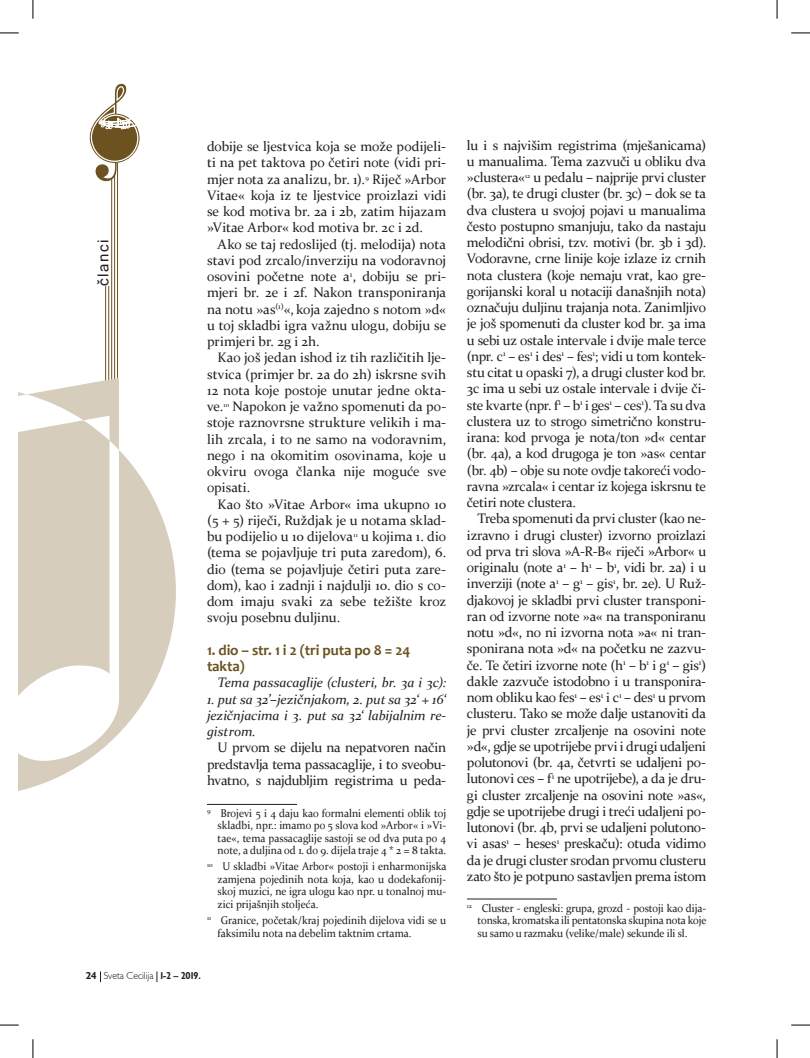
<style>
.page{position:relative;width:810px;height:1058px;background:#fff}
.page>*{position:absolute;margin:0;border:0;box-sizing:border-box;transform-origin:0 0}
.t1{font:700 15px/16.2px "Candara";letter-spacing:-.01em;color:#6b5220}
.t2{font:15px "Microsoft Sans Serif";letter-spacing:.1em;color:#231f20}
.t3{font:13.75px/16.2px "Constantia";letter-spacing:-.01em;color:#231f20;text-align:justify}
.t4{font:italic 13.75px/16.2px "Constantia";letter-spacing:-.01em;color:#231f20;text-align:justify}
.t5{font:11.25px/12.5px "Constantia";color:#231f20;text-align:justify;scale:.94 1}
.t6{font:300 10px "Humanist 521 BT";color:#231f20}
.s1{font-weight:700}
.s2{font-weight:700;font-stretch:condensed}
</style>
<div class="page">
<svg style="left:89px;top:83px;width:51px;height:104px"></svg>
<hr style="left:114px;top:176px;width:1px;height:208px;background:#6b5220">
<hr style="left:117px;top:163px;width:1px;height:215px;background:#6b5220">
<hr style="left:111px;top:178px;width:1px;height:208px;background:#6b5220">
<hr style="left:109px;top:286px;width:1px;height:96px;background:#6b5220">
<hr style="left:105px;top:286px;width:1px;height:96px;background:#6b5220">
<svg style="left:19px;top:450px;width:157px;height:341px"></svg>
<svg style="left:19px;top:378px;width:100px;height:340px"></svg>
<hr style="left:207px;top:804px;width:90px;height:1px;background:#231f20">
<hr style="left:467px;top:899px;width:90px;height:1px;background:#231f20">
<svg style="left:0;top:32px;width:19px;height:2px"></svg>
<svg style="left:791px;top:32px;width:19px;height:2px"></svg>
<svg style="left:0;top:1024px;width:19px;height:2px"></svg>
<svg style="left:791px;top:1024px;width:19px;height:2px"></svg>
<svg style="left:32px;top:0;width:2px;height:19px"></svg>
<svg style="left:32px;top:1039px;width:2px;height:19px"></svg>
<svg style="left:776px;top:0;width:2px;height:19px"></svg>
<svg style="left:776px;top:1039px;width:2px;height:19px"></svg>
<p class="t2" style="left:95px;top:286px;width:48px;rotate:-90deg">članci</p>
<p class="t3" style="left:207px;top:140px;width:241px">dobije se ljestvica koja se može podijeli&shy;ti na pet taktova po četiri note (vidi pri&shy;mjer nota za analizu, br. 1).<sup>9</sup> Riječ »Arbor Vitae« koja iz te ljestvice proizlazi vidi se kod motiva br. 2a i 2b, zatim hijazam »Vitae Arbor« kod motiva br. 2c i 2d.</p>
<p class="t3" style="left:207px;top:237px;width:241px;text-indent:11px">Ako se taj redoslijed (tj. melodija) nota stavi pod zrcalo/inverziju na vodoravnoj osovini početne note a<sup>1</sup>, dobiju se pri&shy;mjeri br. 2e i 2f. Nakon transponiranja na notu »as<sup>(1)</sup>«, koja zajedno s notom »d« u toj skladbi igra važnu ulogu, dobiju se primjeri br. 2g i 2h.</p>
<p class="t3" style="left:207px;top:351px;width:241px;text-indent:11px">Kao još jedan ishod iz tih različitih lje&shy;stvica (primjer br. 2a do 2h) iskrsne svih 12 nota koje postoje unutar jedne okta&shy;ve.<sup>10</sup> Napokon je važno spomenuti da po&shy;stoje raznovrsne strukture velikih i ma&shy;lih zrcala, i to ne samo na vodoravnim, nego i na okomitim osovinama, koje u okviru ovoga članka nije moguće sve opisati.</p>
<p class="t3" style="left:207px;top:497px;width:241px;text-indent:11px">Kao što »Vitae Arbor« ima ukupno 10 (5 + 5) riječi, Ruždjak je u notama sklad&shy;bu podijelio u 10 dijelova<sup>11</sup> u kojima 1. dio (tema se pojavljuje tri puta zaredom), 6. dio (tema se pojavljuje četiri puta zare&shy;dom), kao i zadnji i najdulji 10. dio s co&shy;dom imaju svaki za sebe težište kroz svoju posebnu duljinu.</p>
<p class="t1" style="left:207px;top:643px;width:205px">1. dio – str. 1 i 2 (tri puta po 8 = 24 takta)</p>
<p class="t4" style="left:218px;top:676px;width:230px">Tema passacaglije (clusteri, br. 3a i 3c):</p>
<p class="t4" style="left:207px;top:692px;width:241px">1. put sa 32’–jezičnjakom, 2. put sa 32‘ + 16‘ jezičnjacima i 3. put sa 32‘ labijalnim re&shy;gistrom.</p>
<p class="t3" style="left:207px;top:741px;width:241px;text-indent:11px">U prvom se dijelu na nepatvoren način predstavlja tema passacaglije, i to sveobu&shy;hvatno, s najdubljim registrima u peda-</p>
<p class="t5" style="left:218px;top:808px;width:245px;text-indent:-11px"><sup>9</sup> Brojevi 5 i 4 daju kao formalni elementi oblik toj skladbi, npr.: imamo po 5 slova kod »Arbor« i »Vi&shy;tae«, tema passacaglije sastoji se od dva puta po 4 note, a duljina od 1. do 9. dijela traje 4 * 2 = 8 takta.</p>
<p class="t5" style="left:218px;top:861px;width:245px;text-indent:-11px"><sup>10</sup> U skladbi »Vitae Arbor« postoji i enharmonijska zamjena pojedinih nota koja, kao u dodekafonij&shy;skoj muzici, ne igra ulogu kao npr. u tonalnoj mu&shy;zici prijašnjih stoljeća.</p>
<p class="t5" style="left:218px;top:915px;width:245px;text-indent:-11px"><sup>11</sup> Granice, početak/kraj pojedinih dijelova vidi se u faksimilu nota na debelim taktnim crtama.</p>
<p class="t6" style="left:86px;top:970px;width:117px"><span class="s1">24</span> Sveta Cecilija <span class="s2">1-2 – 2019.</span></p>
<p class="t3" style="left:467px;top:138px;width:241px">lu i s najvišim registrima (mješanicama) u manualima. Tema zazvuči u obliku dva »clustera«<sup>12</sup> u pedalu – najprije prvi cluster (br. 3a), te drugi cluster (br. 3c) – dok se ta dva clustera u svojoj pojavi u manualima često postupno smanjuju, tako da nastaju melodični obrisi, tzv. motivi (br. 3b i 3d).<br>Vodoravne, crne linije koje izlaze iz crnih nota clustera (koje nemaju vrat, kao gre&shy;gorijanski koral u notaciji današnjih nota) označuju duljinu trajanja nota. Zanimljivo je još spomenuti da cluster kod br. 3a ima u sebi uz ostale intervale i dvije male terce (npr. c<sup>1</sup> – es<sup>1</sup> i des<sup>1</sup> – fes<sup>1</sup>; vidi u tom kontek&shy;stu citat u opaski 7), a drugi cluster kod br.<br>3c ima u sebi uz ostale intervale i dvije či&shy;ste kvarte (npr. f<sup>1</sup> – b<sup>1</sup> i ges<sup>1</sup> – ces<sup>1</sup>). Ta su dva clustera uz to strogo simetrično konstru&shy;irana: kod prvoga je nota/ton »d« centar (br. 4a), a kod drugoga je ton »as« centar (br. 4b) – obje su note ovdje takoreći vodo&shy;ravna »zrcala« i centar iz kojega iskrsnu te četiri note clustera.</p>
<p class="t3" style="left:467px;top:512px;width:241px;text-indent:11px">Treba spomenuti da prvi cluster (kao ne&shy;izravno i drugi cluster) izvorno proizlazi od prva tri slova »A-R-B« riječi »Arbor« u originalu (note a<sup>1</sup> – h<sup>1</sup> – b<sup>1</sup>, vidi br. 2a) i u inverziji (note a<sup>1</sup> – g<sup>1</sup> – gis<sup>1</sup>, br. 2e). U Ruž&shy;djakovoj je skladbi prvi cluster transponi&shy;ran od izvorne note »a« na transponiranu notu »d«, no ni izvorna nota »a« ni tran&shy;sponirana nota »d« na početku ne zazvu&shy;če. Te četiri izvorne note (h<sup>1</sup> – b<sup>1</sup> i g<sup>1</sup> – gis<sup>1</sup>) dakle zazvuče istodobno i u transponira&shy;nom obliku kao fes<sup>1</sup> – es<sup>1</sup> i c<sup>1</sup> – des<sup>1</sup> u prvom clusteru. Tako se može dalje ustanoviti da je prvi cluster zrcaljenje na osovini note »d«, gdje se upotrijebe prvi i drugi udaljeni polutonovi (br. 4a, četvrti se udaljeni po&shy;lutonovi ces – f<sup>1</sup> ne upotrijebe), a da je dru&shy;gi cluster zrcaljenje na osovini note »as«, gdje se upotrijebe drugi i treći udaljeni po&shy;lutonovi (br. 4b, prvi se udaljeni polutono&shy;vi asas<sup>1</sup> – heses<sup>1</sup> preskaču): otuda vidimo da je drugi cluster srodan prvomu clusteru zato što je potpuno sastavljen prema istom</p>
<p class="t5" style="left:478px;top:902px;width:245px;text-indent:-11px"><sup>12</sup> Cluster - engleski: grupa, grozd - postoji kao dija&shy;tonska, kromatska ili pentatonska skupina nota koje su samo u razmaku (velike/male) sekunde ili sl.</p>
</div>
